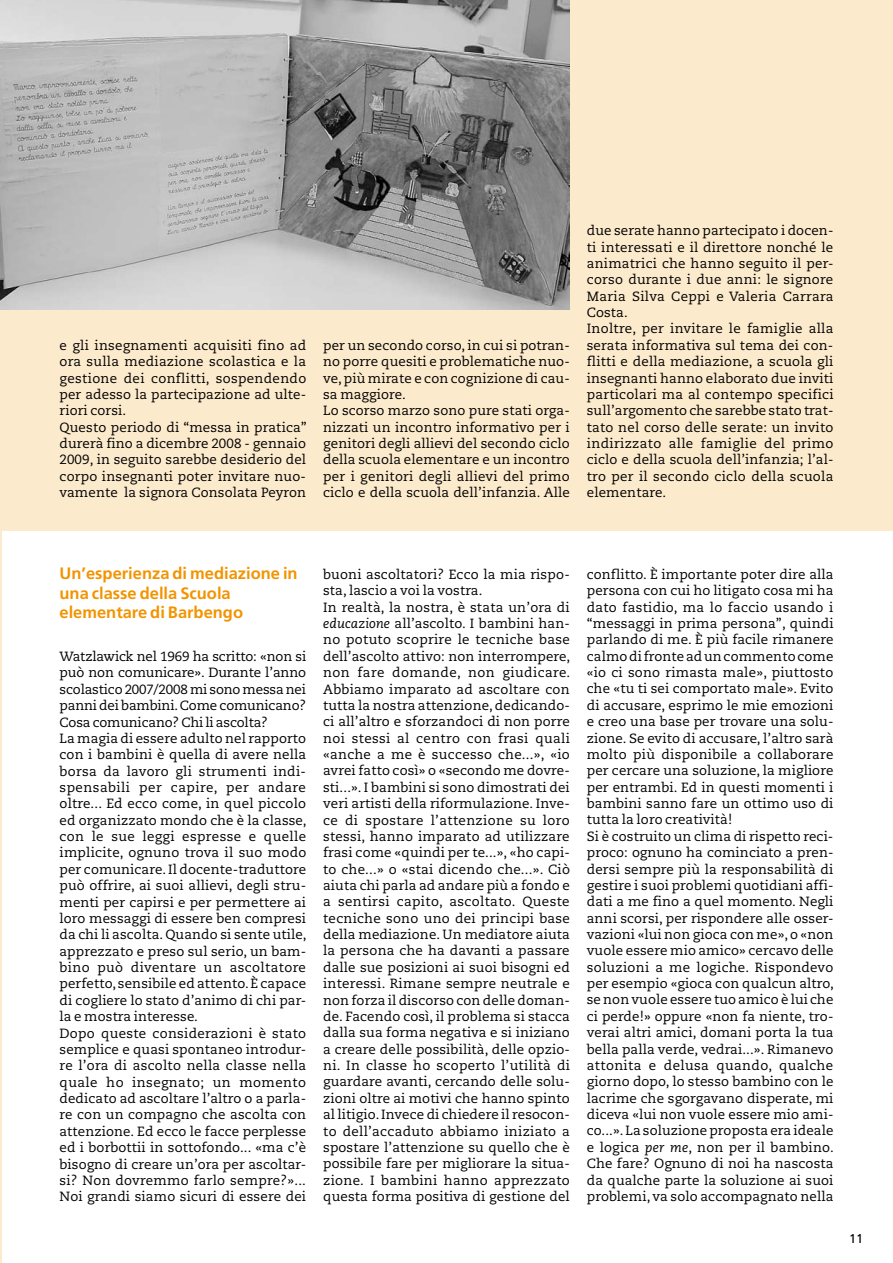
<style>
.page{position:relative;width:893px;height:1263px;background:#fff}
.page>*{position:absolute;margin:0;border:0;box-sizing:border-box;transform-origin:0 0}
.t1{font:700 16.5px/19.5px "Frutiger";color:#f29400}
.t2{font:13.35px/16.4px "Caecilia";letter-spacing:.01em;color:#000}
.t3{font:12.75px "Frutiger";color:#000}
.s1{font-style:italic}
</style>
<div class="page">
<hr style="left:0;top:186px;width:2px;height:1077px;background:#fceacc">
<div style="left:0;top:0;width:893px;height:531px;background:#fceacc"></div>
<img style="left:0;top:0;width:570px;height:310px">
<p class="t2" style="left:60px;top:337px;width:249px">e gli insegnamenti acquisiti fino ad ora sulla mediazione scolastica e la gestione dei conflitti, sospendendo per adesso la partecipazione ad ulte&shy;riori corsi.<br>Questo periodo di “messa in pratica” durerà fino a dicembre 2008 - gennaio 2009, in seguito sarebbe desiderio del corpo insegnanti poter invitare nuo&shy;vamente la signora Consolata Peyron</p>
<p class="t2" style="left:323px;top:337px;width:248px">per un secondo corso, in cui si potran&shy;no porre quesiti e problematiche nuo&shy;ve, più mirate e con cognizione di cau&shy;sa maggiore.<br>Lo scorso marzo sono pure stati orga&shy;nizzati un incontro informativo per i genitori degli allievi del secondo ciclo della scuola elementare e un incontro per i genitori degli allievi del primo ciclo e della scuola dell’infanzia. Alle</p>
<p class="t2" style="left:587px;top:223px;width:248px">due serate hanno partecipato i docen&shy;ti interessati e il direttore nonché le animatrici che hanno seguito il per&shy;corso durante i due anni: le signore Maria Silva Ceppi e Valeria Carrara Costa.<br>Inoltre, per invitare le famiglie alla serata informativa sul tema dei con&shy;flitti e della mediazione, a scuola gli insegnanti hanno elaborato due inviti particolari ma al contempo specifici sull’argomento che sarebbe stato trat&shy;tato nel corso delle serate: un invito indirizzato alle famiglie del primo ciclo e della scuola dell’infanzia; l’al&shy;tro per il secondo ciclo della scuola elementare.</p>
<p class="t1" style="left:60px;top:564px;width:240px">Un’esperienza di mediazione in una classe della Scuola elementare di Barbengo</p>
<p class="t2" style="left:60px;top:648px;width:249px">Watzlawick nel 1969 ha scritto: «non si può non comunicare». Durante l’anno scolastico 2007/2008 mi sono messa nei panni dei bambini. Come comunicano?<br>Cosa comunicano? Chi li ascolta?<br>La magia di essere adulto nel rapporto con i bambini è quella di avere nella borsa da lavoro gli strumenti indi&shy;spensabili per capire, per andare oltre... Ed ecco come, in quel piccolo ed organizzato mondo che è la classe, con le sue leggi espresse e quelle implicite, ognuno trova il suo modo per comunicare. Il docente-traduttore può offrire, ai suoi allievi, degli stru&shy;menti per capirsi e per permettere ai loro messaggi di essere ben compresi da chi li ascolta. Quando si sente utile, apprezzato e preso sul serio, un bam&shy;bino può diventare un ascoltatore perfetto, sensibile ed attento. È capace di cogliere lo stato d’animo di chi par&shy;la e mostra interesse.<br>Dopo queste considerazioni è stato semplice e quasi spontaneo introdur&shy;re l’ora di ascolto nella classe nella quale ho insegnato; un momento dedicato ad ascoltare l’altro o a parla&shy;re con un compagno che ascolta con attenzione. Ed ecco le facce perplesse ed i borbottii in sottofondo... «ma c’è bisogno di creare un’ora per ascoltar&shy;si? Non dovremmo farlo sempre?»...<br>Noi grandi siamo sicuri di essere dei</p>
<p class="t2" style="left:323px;top:566px;width:249px">buoni ascoltatori? Ecco la mia rispo&shy;sta, lascio a voi la vostra.<br>In realtà, la nostra, è stata un’ora di <span class="s1">educazione</span> all’ascolto. I bambini han&shy;no potuto scoprire le tecniche base dell’ascolto attivo: non interrompere, non fare domande, non giudicare.<br>Abbiamo imparato ad ascoltare con tutta la nostra attenzione, dedicando&shy;ci all’altro e sforzandoci di non porre noi stessi al centro con frasi quali «anche a me è successo che...», «io avrei fatto così» o «secondo me dovre&shy;sti...». I bambini si sono dimostrati dei veri artisti della riformulazione. Inve&shy;ce di spostare l’attenzione su loro stessi, hanno imparato ad utilizzare frasi come «quindi per te...», «ho capi&shy;to che...» o «stai dicendo che...». Ciò aiuta chi parla ad andare più a fondo e a sentirsi capito, ascoltato. Queste tecniche sono uno dei principi base della mediazione. Un mediatore aiuta la persona che ha davanti a passare dalle sue posizioni ai suoi bisogni ed interessi. Rimane sempre neutrale e non forza il discorso con delle doman&shy;de. Facendo così, il problema si stacca dalla sua forma negativa e si iniziano a creare delle possibilità, delle opzio&shy;ni. In classe ho scoperto l’utilità di guardare avanti, cercando delle solu&shy;zioni oltre ai motivi che hanno spinto al litigio. Invece di chiedere il resocon&shy;to dell’accaduto abbiamo iniziato a spostare l’attenzione su quello che è possibile fare per migliorare la situa&shy;zione. I bambini hanno apprezzato questa forma positiva di gestione del</p>
<p class="t2" style="left:587px;top:566px;width:249px">conflitto. È importante poter dire alla persona con cui ho litigato cosa mi ha dato fastidio, ma lo faccio usando i “messaggi in prima persona”, quindi parlando di me. È più facile rimanere calmo di fronte ad un commento come «io ci sono rimasta male», piuttosto che «tu ti sei comportato male». Evito di accusare, esprimo le mie emozioni e creo una base per trovare una solu&shy;zione. Se evito di accusare, l’altro sarà molto più disponibile a collaborare per cercare una soluzione, la migliore per entrambi. Ed in questi momenti i bambini sanno fare un ottimo uso di tutta la loro creatività!<br>Si è costruito un clima di rispetto reci&shy;proco: ognuno ha cominciato a pren&shy;dersi sempre più la responsabilità di gestire i suoi problemi quotidiani affi&shy;dati a me fino a quel momento. Negli anni scorsi, per rispondere alle osser&shy;vazioni «lui non gioca con me», o «non vuole essere mio amico» cercavo delle soluzioni a me logiche. Rispondevo per esempio «gioca con qualcun altro, se non vuole essere tuo amico è lui che ci perde!» oppure «non fa niente, tro&shy;verai altri amici, domani porta la tua bella palla verde, vedrai...». Rimanevo attonita e delusa quando, qualche giorno dopo, lo stesso bambino con le lacrime che sgorgavano disperate, mi diceva «lui non vuole essere mio ami&shy;co...». La soluzione proposta era ideale e logica <span class="s1">per me</span>, non per il bambino.<br>Che fare? Ognuno di noi ha nascosta da qualche parte la soluzione ai suoi problemi, va solo accompagnato nella</p>
<p class="t3" style="left:849px;top:1231px;width:16px">11</p>
</div>
